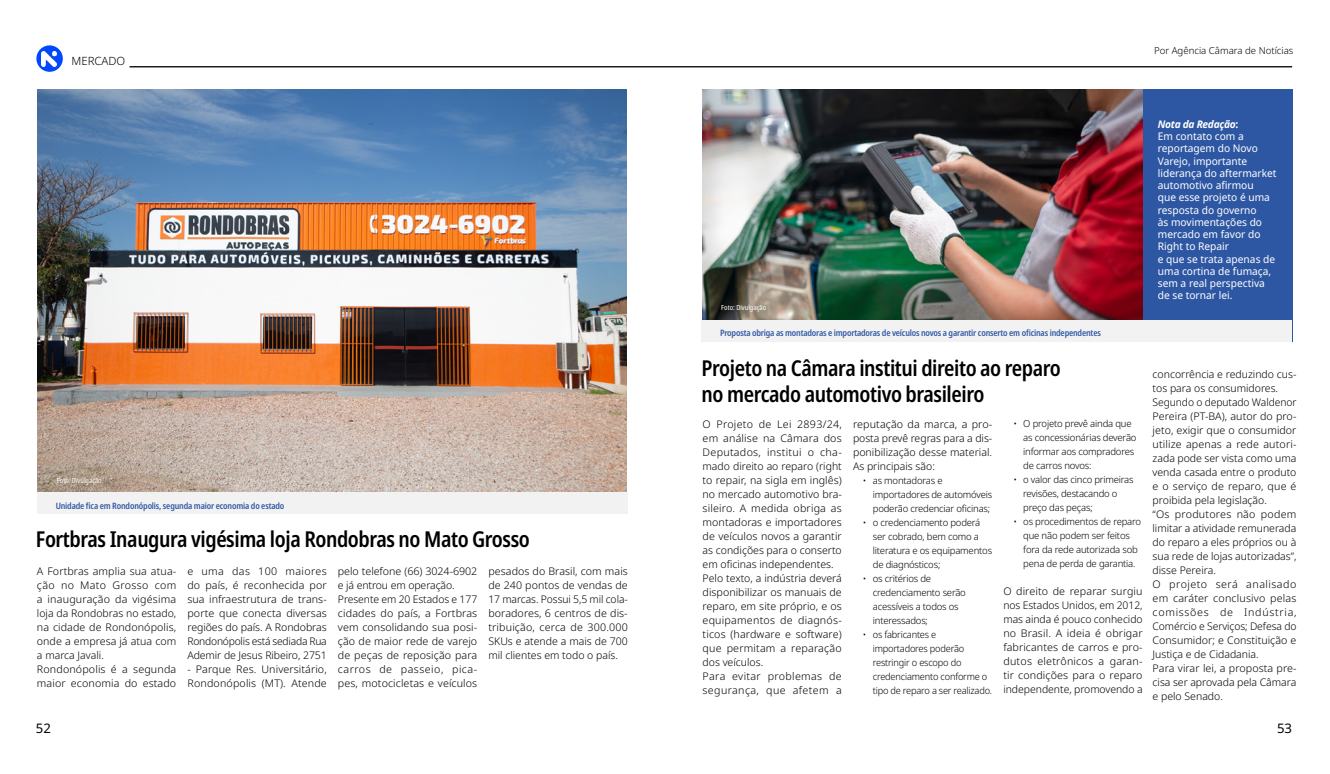
<style>
.page{position:relative;width:1330px;height:774px;background:#fff}
.page>*{position:absolute;margin:0;border:0;box-sizing:border-box;transform-origin:0 0}
.t1{font:600 condensed 21.88px/26.2px "Noto Sans";letter-spacing:-.02em;color:#000}
.t2{font:13.12px "Noto Sans";color:#000}
.t3{font:300 11.38px "Noto Sans";color:#000}
.t4{font:300 10.5px/14px "Noto Sans";color:#000}
.t5{font:10.5px/12.2px "Noto Sans";color:#fff}
.t6{font:300 9.62px/14px "Noto Sans";letter-spacing:-.02em;color:#000}
.t7{font:300 9.62px/14px "Noto Sans";letter-spacing:-.02em;color:#000;scale:.96 1}
.t8{font:300 9.62px "Noto Sans";color:#000}
.t9{font:600 condensed 8.75px "Noto Sans";letter-spacing:-.02em;color:#3159a4}
.t10{font:condensed 7px "Noto Sans";color:#fff}
.s1{font-weight:700;font-style:italic}
.s2{font-weight:700}
</style>
<div class="page">
<svg style="left:36px;top:45px;width:27px;height:27px"></svg>
<img style="left:41px;top:52px;width:16px;height:14px">
<img style="left:38px;top:89px;width:588px;height:403px">
<div style="left:37px;top:492px;width:591px;height:22px;background:#f2f2f2"></div>
<div style="left:1142px;top:89px;width:150px;height:253px;background:#2e57a3"></div>
<hr style="left:129px;top:66px;width:1163px;height:1px;background:#000">
<img style="left:702px;top:89px;width:440px;height:231px">
<div style="left:701px;top:320px;width:591px;height:22px;background:#f2f2f2"></div>
<p class="t3" style="left:71px;top:53px;width:55px">MERCADO</p>
<p class="t10" style="left:57px;top:475px;width:46px">Foto: Divulgação</p>
<p class="t9" style="left:56px;top:499px;width:230px">Unidade fica em Rondonópolis, segunda maior economia do estado</p>
<h1 class="t1" style="left:36px;top:526px;width:495px">Fortbras Inaugura vigésima loja Rondobras no Mato Grosso</h1>
<p class="t4" style="left:37px;top:565px;width:141px">A Fortbras amplia sua atua&shy;ção no Mato Grosso com a inauguração da vigésima loja da Rondobras no estado, na cidade de Rondonópolis, onde a empresa já atua com a marca Javali.<br>Rondonópolis é a segunda maior economia do estado</p>
<p class="t4" style="left:187px;top:565px;width:141px;text-align:justify">e uma das 100 maiores do país, é reconhecida por sua infraestrutura de trans&shy;porte que conecta diversas regiões do país. A Rondobras Rondonópolis está sediada Rua Ademir de Jesus Ribeiro, 2751</p>
<p class="t4" style="left:187px;top:663px;width:141px">- Parque Res. Universitário,<br>Rondonópolis (MT). Atende</p>
<p class="t4" style="left:338px;top:565px;width:141px">pelo telefone (66) 3024-6902 e já entrou em operação.<br>Presente em 20 Estados e 177 cidades do país, a Fortbras vem consolidando sua posi&shy;ção de maior rede de varejo de peças de reposição para carros de passeio, pica&shy;pes, motocicletas e veículos</p>
<p class="t4" style="left:488px;top:565px;width:141px;text-align:justify">pesados do Brasil, com mais de 240 pontos de vendas de 17 marcas. Possui 5,5 mil cola&shy;boradores, 6 centros de dis&shy;tribuição, cerca de 300.000<br>SKUs e atende a mais de 700 mil clientes em todo o país.</p>
<p class="t8" style="left:1154px;top:44px;width:141px">Por Agência Câmara de Notícias</p>
<p class="t10" style="left:721px;top:303px;width:46px">Foto: Divulgação</p>
<p class="t9" style="left:720px;top:327px;width:382px">Proposta obriga as montadoras e importadoras de veículos novos a garantir conserto em oficinas independentes</p>
<h1 class="t1" style="left:701px;top:355px;width:361px">Projeto na Câmara institui direito ao reparo no mercado automotivo brasileiro</h1>
<p class="t4" style="left:702px;top:417px;width:141px">O Projeto de Lei 2893/24, em análise na Câmara dos<br>Deputados, institui o cha&shy;mado direito ao reparo (right to repair, na sigla em inglês) no mercado automotivo bra&shy;sileiro. A medida obriga as montadoras e importadores de veículos novos a garantir as condições para o conserto em oficinas independentes.<br>Pelo texto, a indústria deverá disponibilizar os manuais de reparo, em site próprio, e os equipamentos de diagnós&shy;ticos (hardware e software) que permitam a reparação dos veículos.<br>Para evitar problemas de segurança, que afetem a</p>
<p class="t4" style="left:853px;top:417px;width:141px;text-align:justify">reputação da marca, a pro&shy;posta prevê regras para a dis&shy;ponibilização desse material.<br>As principais são:</p>
<p class="t6" style="left:872px;top:473px;width:121px;text-indent:-10px">• as montadoras e importadores de automóveis poderão credenciar oficinas;</p>
<p class="t6" style="left:872px;top:515px;width:121px;text-indent:-10px">• o credenciamento poderá ser cobrado, bem como a literatura e os equipamentos de diagnósticos;</p>
<p class="t6" style="left:872px;top:571px;width:95px;text-indent:-10px">• os critérios de credenciamento serão acessíveis a todos os interessados;</p>
<p class="t7" style="left:872px;top:627px;width:126px;text-indent:-10px">• os fabricantes e importadores poderão restringir o escopo do credenciamento conforme o tipo de reparo a ser realizado.</p>
<p class="t6" style="left:1023px;top:416px;width:115px;text-indent:-10px">• O projeto prevê ainda que as concessionárias deverão informar aos compradores de carros novos:</p>
<p class="t6" style="left:1023px;top:472px;width:112px;text-indent:-10px">• o valor das cinco primeiras revisões, destacando o preço das peças;</p>
<p class="t6" style="left:1023px;top:514px;width:119px;text-indent:-10px">• os procedimentos de reparo que não podem ser feitos fora da rede autorizada sob pena de perda de garantia.</p>
<p class="t4" style="left:1003px;top:584px;width:141px;text-align:justify">O direito de reparar surgiu nos Estados Unidos, em 2012, mas ainda é pouco conhecido no Brasil. A ideia é obrigar fabricantes de carros e pro&shy;dutos eletrônicos a garan&shy;tir condições para o reparo independente, promovendo a</p>
<p class="t5" style="left:1157px;top:118px;width:120px"><span class="s1">Nota da Redação</span><span class="s2">:<br></span>Em contato com a reportagem do Novo<br>Varejo, importante liderança do aftermarket automotivo afirmou<br>que esse projeto é uma resposta do governo<br>às movimentações do mercado em favor do<br>Right to Repair<br>e que se trata apenas de uma cortina de fumaça, sem a real perspectiva de se tornar lei.</p>
<p class="t4" style="left:1152px;top:367px;width:145px">concorrência e reduzindo cus&shy;tos para os consumidores.<br>Segundo o deputado Waldenor<br>Pereira (PT-BA), autor do pro&shy;jeto, exigir que o consumidor utilize apenas a rede autori&shy;zada pode ser vista como uma venda casada entre o produto e o serviço de reparo, que é proibida pela legislação.<br>“Os produtores não podem limitar a atividade remunerada do reparo a eles próprios ou à sua rede de lojas autorizadas”, disse Pereira.<br>O projeto será analisado em caráter conclusivo pelas comissões de Indústria,<br>Comércio e Serviços; Defesa do<br>Consumidor; e Constituição e<br>Justiça e de Cidadania.<br>Para virar lei, a proposta pre&shy;cisa ser aprovada pela Câmara e pelo Senado.</p>
<p class="t2" style="left:36px;top:719px;width:17px">52</p>
<p class="t2" style="left:1277px;top:719px;width:17px">53</p>
</div>
